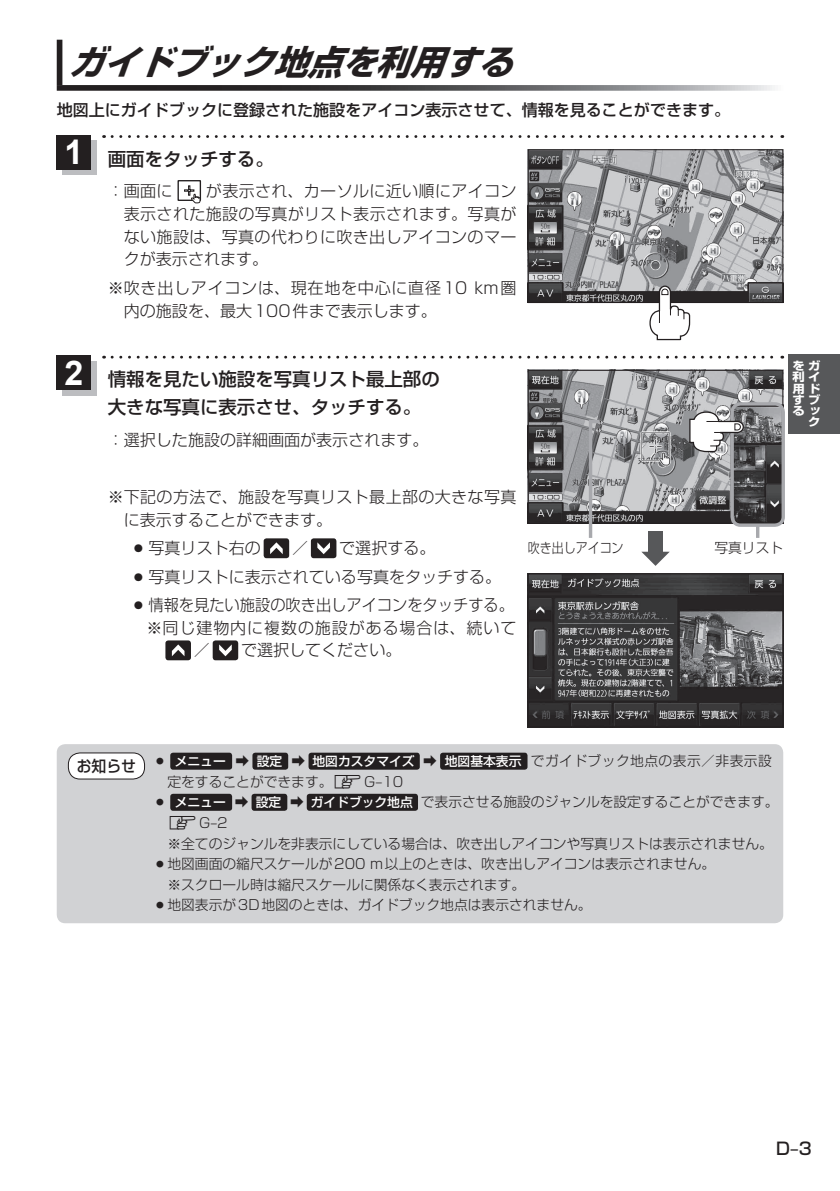
<style>
.page{position:relative;width:840px;height:1191px;background:#fff}
.page>*{position:absolute;margin:0;border:0;box-sizing:border-box;transform-origin:0 0}
.t1{font:italic 34px "Shin Go Pro Bold 90 msp RKSJ H";color:#231f20}
.t2{font:18.4px/28.4px "Shin Go Pro Medium 90 msp RKSJ H";color:#231f20}
.t3{font:17px "Shin Go Pro Medium 90 msp RKSJ H";color:#231f20}
.t4{font:16px/22.6px "Shin Go Pro Light 90 msp RKSJ H";color:#231f20;text-align:justify}
.t5{font:16px/22.6px "Shin Go Pro Light 90 msp RKSJ H";color:#231f20;text-align:right;scale:.95 1}
.t6{font:16px/22.6px "Shin Go Pro Light 90 msp RKSJ H";letter-spacing:.045em;color:#231f20}
.t7{font:16px "Shin Go Pro Medium 90 msp RKSJ H";color:#231f20}
.t8{font:16px/22.6px "Shin Go Pro Light 90 msp RKSJ H";letter-spacing:.02em;color:#231f20}
.t9{font:15.6px "Shin Go Pro Medium 90 msp RKSJ H";color:#231f20;scale:.95 1}
.t10{font:13.8px/20.6px "Shin Go Pro Light 90 msp RKSJ H";color:#231f20}
.t11{font:13.8px "Shin Go Pro Light 90 msp RKSJ H";color:#231f20;scale:.87 1}
.t12{font:12.8px "Shin Go Pro Medium 90 msp RKSJ H";color:#fff}
.t13{font:11.2px/11.2px "Shin Go Pro Bold 90 msp RKSJ H";color:#fff;text-align:right;scale:1.1 1}
.s1{color:#231f20}
.s2{font-family:"Shin Go Pro Light 90 msp RKSJ H";font-size:13.8px;color:#231f20}
.s3{font-family:"MC1";font-size:13.4px}
.s4{font-family:"Shin Go Pro Medium 90 msp RKSJ H";font-size:12.8px;color:#fff}
</style>
<div class="page">
<div style="left:788px;top:354px;width:51px;height:80px;background:#57585a"></div>
<div style="left:57px;top:40px;width:5px;height:45px;background:#231f20"></div>
<svg style="left:57px;top:85px;width:718px;height:6px;background:#616162"></svg>
<div style="left:177px;top:180px;width:24px;height:21px;border:1px solid #231f20"></div>
<svg style="left:184px;top:185px;width:17px;height:19px"></svg>
<svg style="left:112px;top:135px;width:670px;height:3px"></svg>
<div style="left:62px;top:141px;width:34px;height:34px;background:#bcbdc0"></div>
<div style="left:57px;top:135px;width:34px;height:34px;background:#231f20"></div>
<img style="left:529px;top:151px;width:251px;height:150px">
<div style="left:527px;top:149px;width:255px;height:154px;border:1px solid #231f20"></div>
<svg style="left:648px;top:285px;width:42px;height:56px"></svg>
<img style="left:529px;top:372px;width:251px;height:149px">
<div style="left:527px;top:370px;width:255px;height:153px;border:1px solid #231f20"></div>
<div style="left:263px;top:538px;width:26px;height:20px;background:#231f20;border-radius:3px"></div>
<svg style="left:270px;top:542px;width:12px;height:12px"></svg>
<div style="left:311px;top:538px;width:25px;height:20px;background:#231f20;border-radius:3px"></div>
<svg style="left:317px;top:542px;width:13px;height:12px"></svg>
<div style="left:165px;top:640px;width:26px;height:20px;background:#231f20;border-radius:3px"></div>
<svg style="left:172px;top:644px;width:12px;height:12px"></svg>
<div style="left:212px;top:640px;width:26px;height:20px;background:#231f20;border-radius:3px"></div>
<svg style="left:219px;top:644px;width:13px;height:12px"></svg>
<svg style="left:112px;top:356px;width:670px;height:2px"></svg>
<div style="left:62px;top:361px;width:34px;height:34px;background:#bcbdc0"></div>
<div style="left:57px;top:356px;width:34px;height:34px;background:#231f20"></div>
<div style="left:57px;top:744px;width:725px;height:179px;background:#d1d2d4;border-radius:9px"></div>
<div style="left:170px;top:752px;width:62px;height:17px;background:#231f20;border-radius:3px"></div>
<div style="left:252px;top:752px;width:36px;height:17px;background:#231f20;border-radius:3px"></div>
<div style="left:308px;top:752px;width:111px;height:17px;background:#231f20;border-radius:3px"></div>
<div style="left:440px;top:752px;width:87px;height:17px;background:#231f20;border-radius:3px"></div>
<div style="left:170px;top:793px;width:62px;height:17px;background:#231f20;border-radius:3px"></div>
<div style="left:251px;top:793px;width:36px;height:17px;background:#231f20;border-radius:3px"></div>
<div style="left:306px;top:793px;width:112px;height:17px;background:#231f20;border-radius:3px"></div>
<div style="left:68px;top:753px;width:76px;height:26px;background:#fff;border-radius:12px"></div>
<div style="left:68px;top:752px;width:77px;height:27px;border:1px solid #231f20;border-radius:12px"></div>
<img style="left:529px;top:575px;width:251px;height:150px">
<div style="left:527px;top:573px;width:255px;height:154px;border:1px solid #231f20"></div>
<div style="left:648px;top:531px;width:14px;height:23px;background:#57585a"></div>
<svg style="left:641px;top:552px;width:28px;height:14px"></svg>
<svg style="left:586px;top:418px;width:16px;height:120px;background:#a4a4a7"></svg>
<div style="left:730px;top:402px;width:54px;height:125px;border:3px solid #a8a9ad;border-radius:9px"></div>
<svg style="left:684px;top:411px;width:60px;height:42px"></svg>
<svg style="left:755px;top:526px;width:4px;height:12px"></svg>
<h1 class="t1" style="left:69px;top:50px;width:456px">ガイドブック地点を利用する</h1>
<p class="t7" style="left:57px;top:104px;width:674px">地図上にガイドブックに登録された施設をアイコン表示させて、情報を見ることができます。</p>
<h2 class="t2" style="left:108px;top:147px;width:167px">画面をタッチする。</h2>
<p class="t4" style="left:108px;top:182px;width:66px">： 画面に</p>
<p class="t4" style="left:124px;top:182px;width:394px;text-indent:82px">が表示され、カーソルに近い順にアイコン表示された施設の写真がリスト表示されます。写真がない施設は、写真の代わりに吹き出しアイコンのマークが表示されます。</p>
<p class="t6" style="left:124px;top:279px;width:394px;text-indent:-16px">※ 吹き出しアイコンは、現在地を中心に直径10 km圏内の施設を、最大100件まで表示します。</p>
<h2 class="t2" style="left:108px;top:367px;width:333px">情報を見たい施設を写真リスト最上部の大きな写真に表示させ、タッチする。</h2>
<p class="t4" style="left:108px;top:431px;width:322px">：選択した施設の詳細画面が表示されます。</p>
<p class="t13" style="left:792px;top:362px;width:27px">をガ利イ用ドすブるック</p>
<p class="t8" style="left:124px;top:488px;width:394px;text-indent:-16px">※ 下記の方法で、施設を写真リスト最上部の大きな写真に表示することができます。</p>
<p class="t4" style="left:130px;top:539px;width:132px">○ 写真リスト右の</p>
<p class="t7" style="left:292px;top:542px;width:18px">／</p>
<p class="t4" style="left:339px;top:539px;width:98px">で選択する。</p>
<p class="t4" style="left:130px;top:567px;width:372px">○ 写真リストに表示されている写真をタッチする。</p>
<p class="t5" style="left:130px;top:595px;width:407px">○ 情報を見たい施設の吹き出しアイコンをタッチする。※ 同じ建物内に複数の施設がある場合は、続いて</p>
<p class="t7" style="left:194px;top:644px;width:18px">／</p>
<p class="t4" style="left:241px;top:641px;width:162px">で選択してください。</p>
<p class="t11" style="left:527px;top:542px;width:111px">吹き出しアイコン</p>
<p class="t10" style="left:714px;top:539px;width:70px">写真リスト</p>
<p class="t9" style="left:77px;top:760px;width:64px">お知らせ</p>
<p class="t12" style="left:153px;top:756px;width:619px"><span class="s1">○</span> メニュー <span class="s2">➡</span> 設定 <span class="s2">➡</span> 地図カスタマイズ <span class="s2">➡</span> 地図基本表示 <span class="s2">でガイドブック地点の表示／非表示設</span></p>
<p class="t10" style="left:167px;top:773px;width:237px">定をすることができます。<span class="s3">z</span>G‒10</p>
<p class="t10" style="left:167px;top:794px;width:612px;text-indent:-14px">○ <span class="s4">メニュー</span> ➡ <span class="s4">設定</span> ➡ <span class="s4">ガイドブック地点</span> で表示させる施設のジャンルを設定することができます。<span class="s3">z</span>G‒2<br>※ 全てのジャンルを非表示にしている場合は、吹き出しアイコンや写真リストは表示されません。</p>
<p class="t10" style="left:167px;top:855px;width:549px;text-indent:-14px">○地図画面の縮尺スケールが200 m以上のときは、吹き出しアイコンは表示されません。※スクロール時は縮尺スケールに関係なく表示されます。</p>
<p class="t10" style="left:153px;top:896px;width:439px">○地図表示が3D地図のときは、ガイドブック地点は表示されません。</p>
<p class="t3" style="left:775px;top:1142px;width:37px">D‒3</p>
</div>
